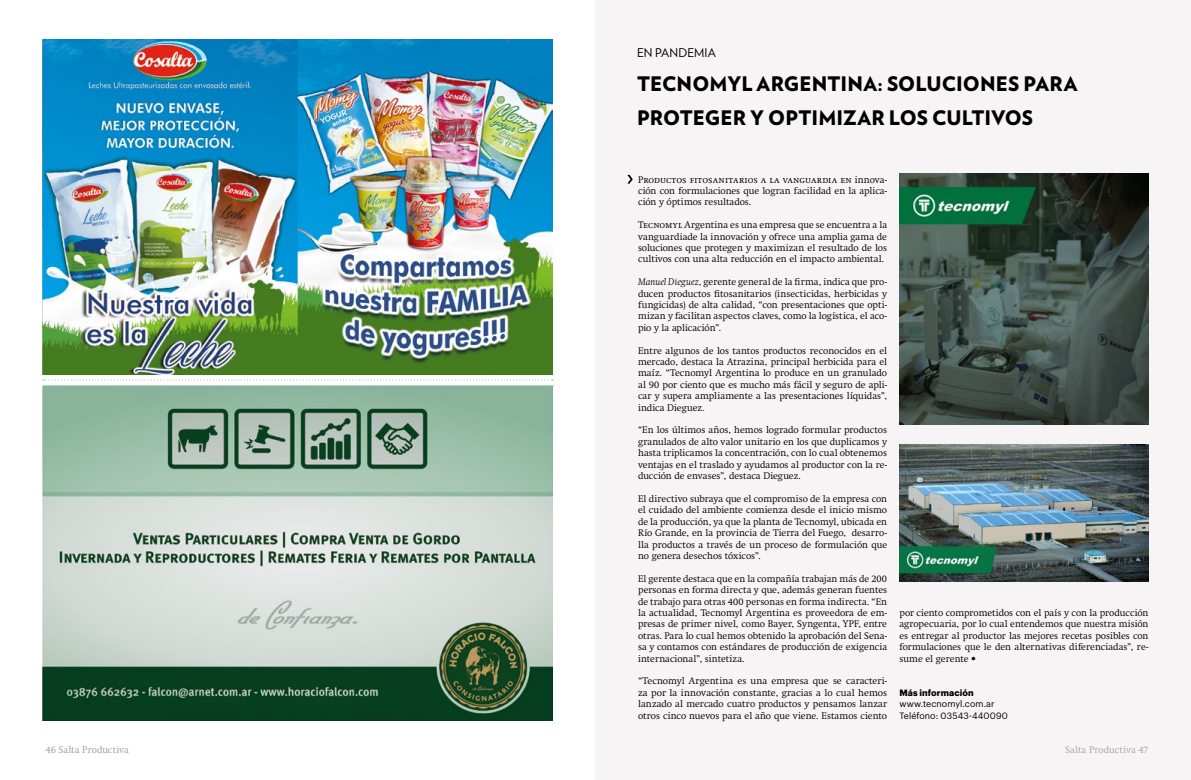
<style>
.page{position:relative;width:1191px;height:780px;background:#fff}
.page>*{position:absolute;margin:0;border:0;box-sizing:border-box;transform-origin:0 0}
.t1{font:900 20px/34.2px "Verlag";letter-spacing:.005em;color:#000}
.t2{font:12px "Verlag";letter-spacing:.005em;color:#000}
.t3{font:300 9.5px/11.4px "Swift";color:#000;text-align:justify}
.t4{font:9.5px "Swift Light SC";letter-spacing:.005em;color:#000}
.t5{font:300 9.5px "Swift";letter-spacing:.01em;color:#9d9d9c}
.t6{font:9px/11.4px "Graphik";letter-spacing:.005em;color:#000}
.t7{font:700 9px "Graphik";letter-spacing:.01em;color:#000}
.s1{font-family:"Swift";font-weight:300}
.s2{font-family:"Swift Light SC";font-weight:400}
.s3{font-style:italic}
</style>
<div class="page">
<img style="left:43px;top:39px;width:510px;height:336px">
<img style="left:43px;top:386px;width:510px;height:334px">
<svg style="left:43px;top:379px;width:510px;height:7px"></svg>
<div style="left:595px;top:0;width:596px;height:780px;background:#f6f4f4"></div>
<img style="left:899px;top:444px;width:249px;height:137px">
<img style="left:899px;top:173px;width:249px;height:251px">
<svg style="left:627px;top:175px;width:6px;height:9px"></svg>
<p class="t2" style="left:637px;top:44px;width:80px">EN PANDEMIA</p>
<h1 class="t1" style="left:637px;top:66px;width:442px">TECNOMYL ARGENTINA: SOLUCIONES PARA<br>PROTEGER Y OPTIMIZAR LOS CULTIVOS</h1>
<p class="t4" style="left:638px;top:174px;width:250px">Productos fitosanitarios a la vanguardia en <span class="s1">innova-</span></p>
<p class="t3" style="left:638px;top:185px;width:250px">ción con formulaciones que logran facilidad en la aplica&shy;ción y óptimos resultados.</p>
<p class="t3" style="left:638px;top:219px;width:251px"><span class="s2">Tecnomyl</span> Argentina es una empresa que se encuentra a la vanguardiade la innovación y ofrece una amplia gama de soluciones que protegen y maximizan el resultado de los cultivos con una alta reducción en el impacto ambiental.</p>
<p class="t3" style="left:638px;top:276px;width:251px"><span class="s3">Manuel Dieguez</span>, gerente general de la firma, indica que pro&shy;ducen productos fitosanitarios (insecticidas, herbicidas y fungicidas) de alta calidad, “con presentaciones que opti&shy;mizan y facilitan aspectos claves, como la logística, el aco&shy;pio y la aplicación”.</p>
<p class="t3" style="left:638px;top:344px;width:250px">Entre algunos de los tantos productos reconocidos en el mercado, destaca la Atrazina, principal herbicida para el maíz. “Tecnomyl Argentina lo produce en un granulado al 90 por ciento que es mucho más fácil y seguro de apli&shy;car y supera ampliamente a las presentaciones líquidas”, indica Dieguez.</p>
<p class="t3" style="left:638px;top:424px;width:251px">“En los últimos años, hemos logrado formular productos granulados de alto valor unitario en los que duplicamos y hasta triplicamos la concentración, con lo cual obtenemos ventajas en el traslado y ayudamos al productor con la re&shy;ducción de envases”, destaca Dieguez.</p>
<p class="t3" style="left:638px;top:493px;width:251px">El directivo subraya que el compromiso de la empresa con el cuidado del ambiente comienza desde el inicio mismo de la producción, ya que la planta de Tecnomyl, ubicada en Río Grande, en la provincia de Tierra del Fuego, desarro&shy;lla productos a través de un proceso de formulación que no genera desechos tóxicos”.</p>
<p class="t3" style="left:638px;top:572px;width:251px">El gerente destaca que en la compañía trabajan más de 200 personas en forma directa y que, además generan fuentes de trabajo para otras 400 personas en forma indirecta. “En la actualidad, Tecnomyl Argentina es proveedora de em&shy;presas de primer nivel, como Bayer, Syngenta, YPF, entre otras. Para lo cual hemos obtenido la aprobación del Sena&shy;sa y contamos con estándares de producción de exigencia internacional”, sintetiza.</p>
<p class="t3" style="left:638px;top:675px;width:251px">“Tecnomyl Argentina es una empresa que se caracteri&shy;za por la innovación constante, gracias a lo cual hemos lanzado al mercado cuatro productos y pensamos lanzar otros cinco nuevos para el año que viene. Estamos ciento</p>
<p class="t3" style="left:899px;top:607px;width:251px">por ciento comprometidos con el país y con la producción agropecuaria, por lo cual entendemos que nuestra misión es entregar al productor las mejores recetas posibles con formulaciones que le den alternativas diferenciadas”, re&shy;sume el gerente •</p>
<p class="t7" style="left:899px;top:685px;width:76px">Más información</p>
<p class="t6" style="left:899px;top:697px;width:110px">www.tecnomyl.com.ar<br>Teléfono: 03543-440090</p>
<p class="t5" style="left:45px;top:744px;width:85px">46 Salta Productiva</p>
<p class="t5" style="left:1065px;top:744px;width:85px">Salta Productiva 47</p>
</div>
